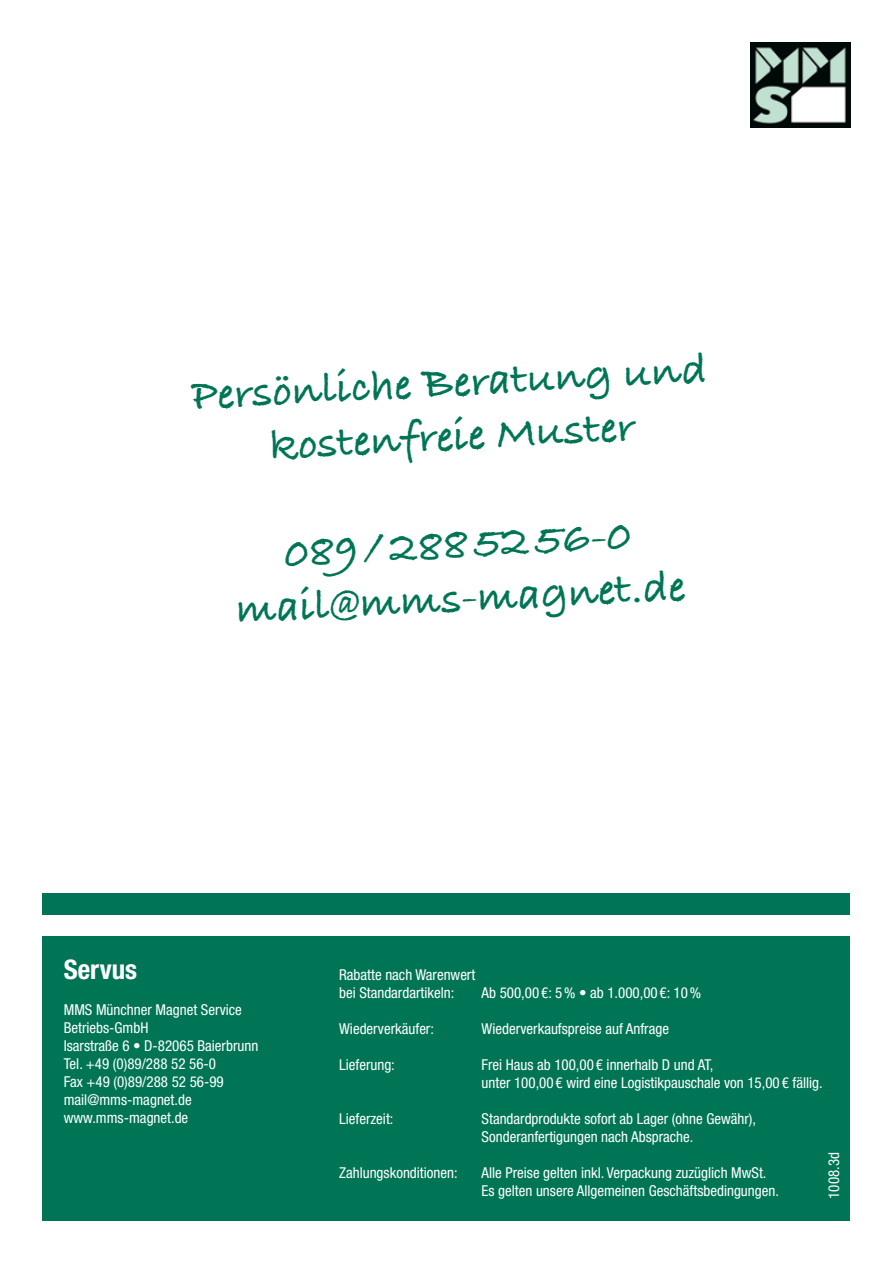
<style>
.page{position:relative;width:893px;height:1263px;background:#fff}
.page>*{position:absolute;margin:0;border:0;box-sizing:border-box;transform-origin:0 0}
.t1{font:700 45px/54px "Bradley Hand ITCTT";color:#007556;text-align:center}
.t2{font:700 condensed 27px "Helvetica Neue LT Std";color:#fff}
.t3{font:condensed 15px/18px "Helvetica Neue LT Pro";color:#fff}
.t4{font:condensed 15px/18px "Helvetica Neue LT Std";color:#fff}
</style>
<div class="page">
<img style="left:751px;top:43px;width:99px;height:85px">
<div style="left:43px;top:935px;width:807px;height:285px;background:#007556"></div>
<div style="left:43px;top:893px;width:807px;height:21px;background:#007556"></div>
<h1 class="t1" style="left:190px;top:367px;width:517px;rotate:-3deg">Persönliche Beratung und kostenfreie Muster</h1>
<h1 class="t1" style="left:232px;top:527px;width:451px;rotate:-3deg">089/2885256-0 mail@mms-magnet.de</h1>
<h2 class="t2" style="left:64px;top:953px;width:75px">Servus</h2>
<p class="t4" style="left:64px;top:1000px;width:196px">MMS Münchner Magnet Service<br>Betriebs-GmbH<br>Isarstraße 6 • D-82065 Baierbrunn<br>Tel. +49 (0)89/288 52 56-0<br>Fax +49 (0)89/288 52 56-99 mail@mms-magnet.de www.mms-magnet.de</p>
<p class="t3" style="left:339px;top:966px;width:138px">Rabatte nach Warenwert bei Standardartikeln:</p>
<p class="t3" style="left:482px;top:984px;width:221px">Ab 500,00 €: 5% • ab 1.000,00 €: 10%</p>
<p class="t3" style="left:339px;top:1020px;width:96px">Wiederverkäufer:</p>
<p class="t3" style="left:482px;top:1020px;width:189px">Wiederverkaufspreise auf Anfrage</p>
<p class="t3" style="left:339px;top:1056px;width:57px">Lieferung:</p>
<p class="t3" style="left:482px;top:1056px;width:343px">Frei Haus ab 100,00 € innerhalb D und AT,<br>unter 100,00 € wird eine Logistikpauschale von 15,00 € fällig.</p>
<p class="t3" style="left:339px;top:1110px;width:56px">Lieferzeit:</p>
<p class="t3" style="left:482px;top:1110px;width:276px">Standardprodukte sofort ab Lager (ohne Gewähr),<br>Sonderanfertigungen nach Absprache.</p>
<p class="t3" style="left:339px;top:1164px;width:120px">Zahlungskonditionen:</p>
<p class="t3" style="left:482px;top:1164px;width:299px">Alle Preise gelten inkl. Verpackung zuzüglich MwSt.<br>Es gelten unsere Allgemeinen Geschäftsbedingungen.</p>
<p class="t4" style="left:825px;top:1199px;width:48px;rotate:-90deg">1008.3d</p>
</div>
